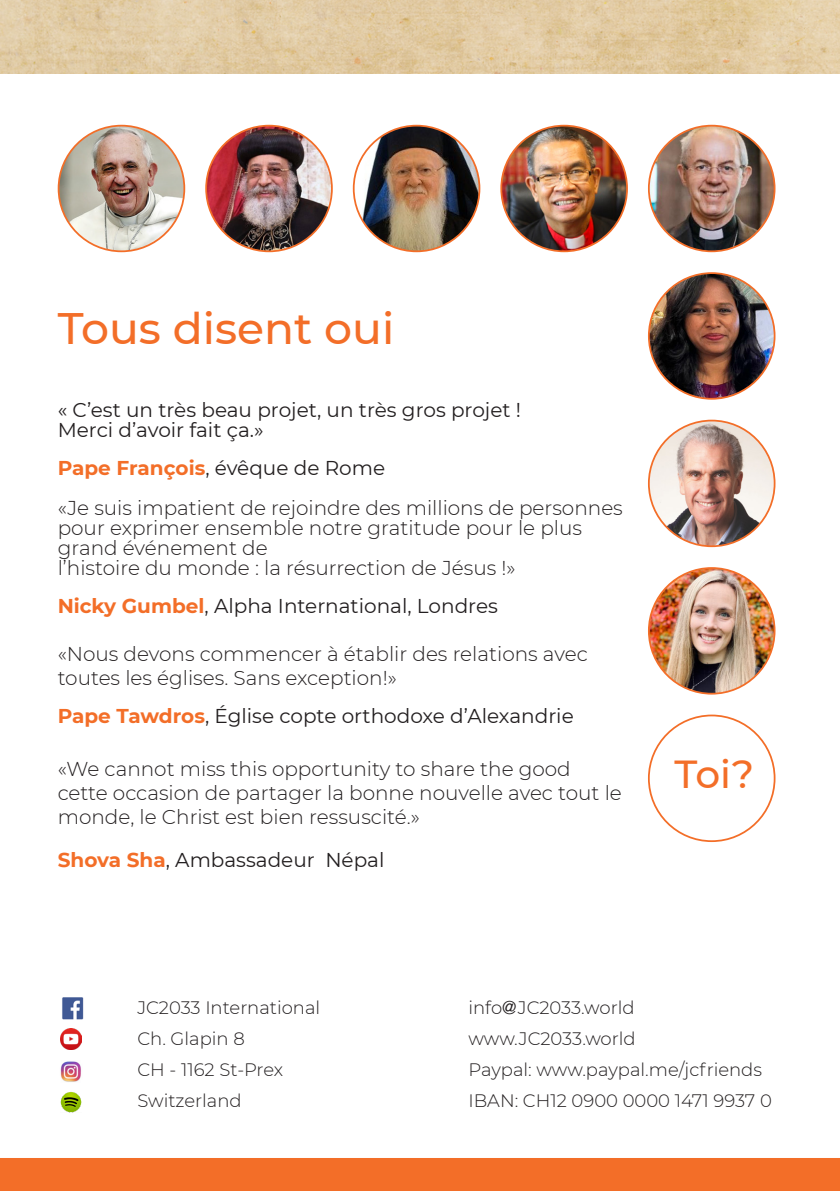
<style>
.page{position:relative;width:840px;height:1191px;background:#fff}
.page>*{position:absolute;margin:0;border:0;box-sizing:border-box;transform-origin:0 0}
.t1{font:500 44px "Montserrat";color:#f36e28}
.t2{font:500 39px "Montserrat";color:#f36e28}
.t3{font:300 20px/24px "Montserrat";color:#231f20}
.t4{font:20px "Montserrat";color:#231f20}
.t5{font:300 18px "Montserrat";color:#231f20}
.s1{font-weight:700;color:#f36e28}
.s2{font-family:"Helvetica"}
</style>
<div class="page">
<div style="left:0;top:1158px;width:839px;height:33px;background:#f36e28"></div>
<img style="left:0;top:0;width:839px;height:74px">
<img style="left:59px;top:126px;width:125px;height:125px;border-radius:62px">
<img style="left:206px;top:126px;width:126px;height:125px;border-radius:63px">
<img style="left:353px;top:126px;width:126px;height:125px;border-radius:63px">
<img style="left:501px;top:126px;width:125px;height:125px;border-radius:63px">
<img style="left:648px;top:126px;width:126px;height:125px;border-radius:63px">
<img style="left:648px;top:273px;width:126px;height:126px;border-radius:63px">
<img style="left:648px;top:420px;width:126px;height:126px;border-radius:63px">
<img style="left:648px;top:568px;width:126px;height:125px;border-radius:63px">
<img style="left:62px;top:997px;width:22px;height:22px">
<img style="left:60px;top:1028px;width:22px;height:21px">
<img style="left:60px;top:1061px;width:21px;height:21px">
<img style="left:60px;top:1092px;width:21px;height:20px">
<p class="t1" style="left:58px;top:298px;width:338px">Tous disent oui</p>
<p class="t4" style="left:58px;top:396px;width:464px">« C’est un très beau projet, un très gros projet !</p>
<p class="t4" style="left:58px;top:416px;width:207px">Merci d’avoir fait ça.»</p>
<p class="t4" style="left:58px;top:454px;width:329px"><span class="s1">Pape François</span>, évêque de Rome</p>
<p class="t3" style="left:58px;top:497px;width:566px;line-height:20px">«Je suis impatient de rejoindre des millions de personnes pour exprimer ensemble notre gratitude pour le plus grand événement de</p>
<p class="t3" style="left:58px;top:555px;width:459px">l’histoire du monde : la résurrection de Jésus !»</p>
<p class="t4" style="left:58px;top:592px;width:441px"><span class="s1">Nicky Gumbel</span>, Alpha International, Londres</p>
<p class="t3" style="left:58px;top:641px;width:531px">«Nous devons commencer à établir des relations avec toutes les églises. Sans exception!»</p>
<p class="t4" style="left:58px;top:702px;width:517px"><span class="s1">Pape Tawdros</span>, Église copte orthodoxe d’Alexandrie</p>
<p class="t3" style="left:58px;top:756px;width:565px">«We cannot miss this opportunity to share the good cette occasion de partager la bonne nouvelle avec tout le monde, le Christ est bien ressuscité.»</p>
<p class="t4" style="left:58px;top:846px;width:328px"><span class="s1">Shova Sha</span>, Ambassadeur Népal</p>
<p class="t2" style="left:674px;top:746px;width:81px">Toi?</p>
<p class="t5" style="left:137px;top:995px;width:184px">JC2033 International</p>
<p class="t5" style="left:137px;top:1026px;width:109px">Ch. Glapin 8</p>
<p class="t5" style="left:137px;top:1057px;width:147px">CH - 1162 St-Prex</p>
<p class="t5" style="left:137px;top:1088px;width:106px">Switzerland</p>
<p class="t5" style="left:468px;top:995px;width:167px">info<span class="s2">@</span>JC2033.world</p>
<p class="t5" style="left:468px;top:1026px;width:168px">www.JC2033.world</p>
<p class="t5" style="left:468px;top:1057px;width:295px">Paypal: www.paypal.me/jcfriends</p>
<p class="t5" style="left:468px;top:1088px;width:305px">IBAN: CH12 0900 0000 1471 9937 0</p>
</div>
